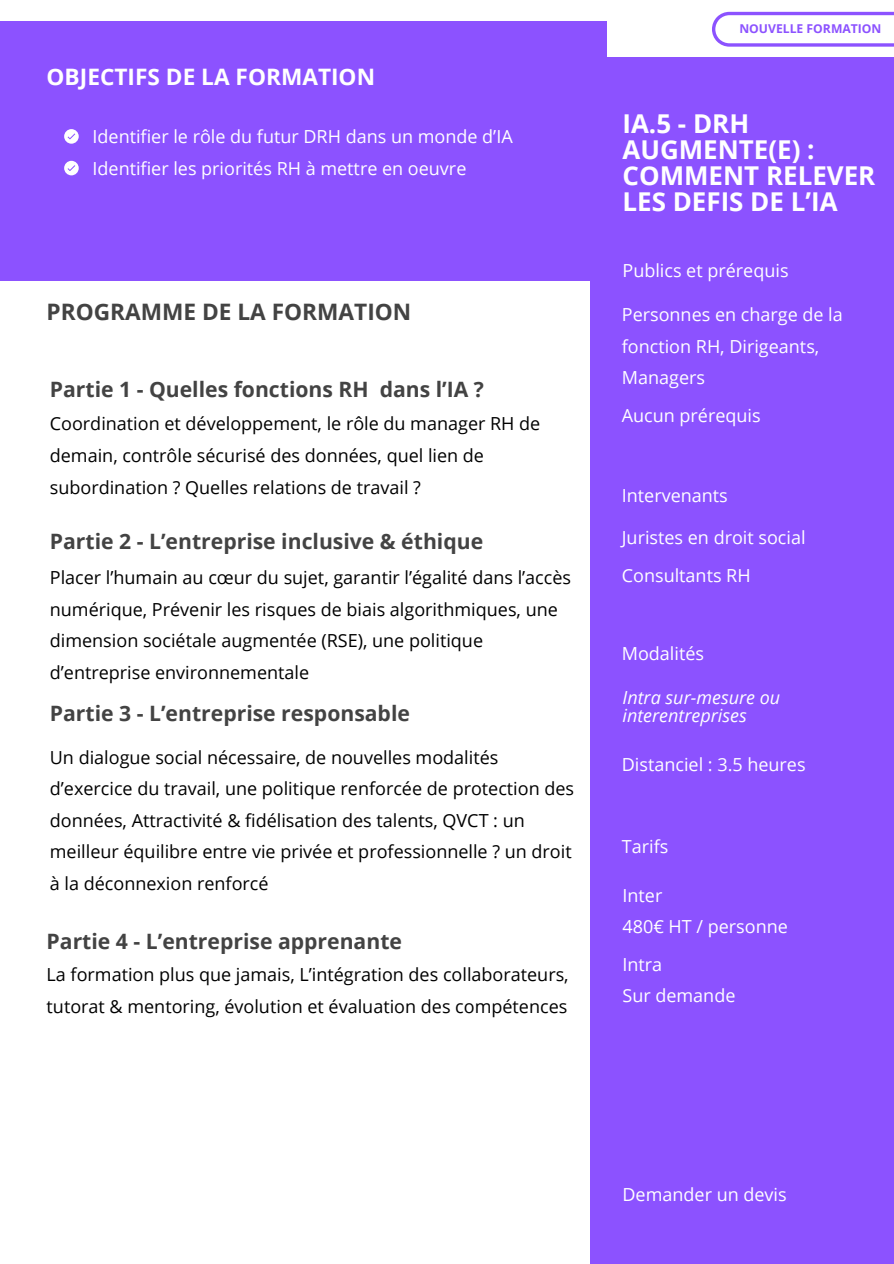
<style>
.page{position:relative;width:894px;height:1264px;background:#fff}
.page>*{position:absolute;margin:0;border:0;box-sizing:border-box;transform-origin:0 0}
.t1{font:700 25.95px/25.8px "Open Sans";color:#fff}
.t2{font:700 22.65px "Open Sans";color:#434343}
.t3{font:700 22.65px "Open Sans";color:#fff}
.t4{font:700 21.15px "Open Sans";color:#434343}
.t5{font:18px/31.5px "Open Sans";color:#000}
.t6{font:18px/31.5px "Open Sans";color:#fff}
.t7{font:italic 18px/18px "Open Sans";color:#fff}
.t8{font:700 12.15px "Open Sans";color:#8c52ff}
</style>
<div class="page">
<div style="left:0;top:21px;width:606px;height:259px;background:#8c52ff"></div>
<svg style="left:64px;top:129px;width:15px;height:15px"></svg>
<div style="left:590px;top:58px;width:303px;height:1205px;background:#8c52ff"></div>
<svg style="left:712px;top:12px;width:181px;height:35px"></svg>
<svg style="left:64px;top:161px;width:15px;height:14px"></svg>
<p class="t3" style="left:47px;top:61px;width:330px">OBJECTIFS DE LA FORMATION</p>
<p class="t6" style="left:92px;top:120px;width:421px">Identifier le rôle du futur DRH dans un monde d’IA</p>
<p class="t6" style="left:92px;top:152px;width:375px">Identifier les priorités RH à mettre en oeuvre</p>
<p class="t2" style="left:47px;top:295px;width:366px">PROGRAMME DE LA FORMATION</p>
<p class="t4" style="left:50px;top:375px;width:435px">Partie 1 - Quelles fonctions RH dans l’IA ?</p>
<p class="t5" style="left:50px;top:408px;width:492px">Coordination et développement, le rôle du manager RH de demain, contrôle sécurisé des données, quel lien de subordination ? Quelles relations de travail ?</p>
<p class="t4" style="left:50px;top:526px;width:434px">Partie 2 - L’entreprise inclusive &amp; éthique</p>
<p class="t5" style="left:50px;top:561px;width:522px">Placer l’humain au cœur du sujet, garantir l’égalité dans l’accès numérique, Prévenir les risques de biais algorithmiques, une dimension sociétale augmentée (RSE), une politique d’entreprise environnementale</p>
<p class="t4" style="left:50px;top:699px;width:361px">Partie 3 - L’entreprise responsable</p>
<p class="t5" style="left:50px;top:741px;width:525px">Un dialogue social nécessaire, de nouvelles modalités d’exercice du travail, une politique renforcée de protection des données, Attractivité &amp; fidélisation des talents, QVCT : un meilleur équilibre entre vie privée et professionnelle ? un droit à la déconnexion renforcé</p>
<p class="t4" style="left:47px;top:926px;width:357px">Partie 4 - L’entreprise apprenante</p>
<p class="t5" style="left:47px;top:958px;width:523px">La formation plus que jamais, L’intégration des collaborateurs, tutorat &amp; mentoring, évolution et évaluation des compétences</p>
<p class="t8" style="left:739px;top:20px;width:143px">NOUVELLE FORMATION</p>
<p class="t1" style="left:622px;top:110px;width:254px">IA.5 - DRH<br>AUGMENTE(E) :<br>COMMENT RELEVER<br>LES DEFIS DE L’IA</p>
<p class="t6" style="left:622px;top:254px;width:167px">Publics et prérequis</p>
<p class="t6" style="left:621px;top:298px;width:222px">Personnes en charge de la fonction RH, Dirigeants,<br>Managers</p>
<p class="t6" style="left:621px;top:399px;width:140px">Aucun prérequis</p>
<p class="t6" style="left:621px;top:479px;width:107px">Intervenants</p>
<p class="t6" style="left:621px;top:521px;width:185px">Juristes en droit social</p>
<p class="t6" style="left:621px;top:559px;width:130px">Consultants RH</p>
<p class="t6" style="left:621px;top:637px;width:84px">Modalités</p>
<p class="t7" style="left:622px;top:688px;width:159px">Intra sur-mesure ou interentreprises</p>
<p class="t6" style="left:621px;top:748px;width:185px">Distanciel : 3.5 heures</p>
<p class="t6" style="left:621px;top:830px;width:48px">Tarifs</p>
<p class="t6" style="left:622px;top:878px;width:41px">Inter</p>
<p class="t6" style="left:622px;top:910px;width:167px">480€ HT / personne</p>
<p class="t6" style="left:622px;top:947px;width:41px">Intra</p>
<p class="t6" style="left:622px;top:979px;width:114px">Sur demande</p>
<p class="t6" style="left:622px;top:1177px;width:166px">Demander un devis</p>
</div>
